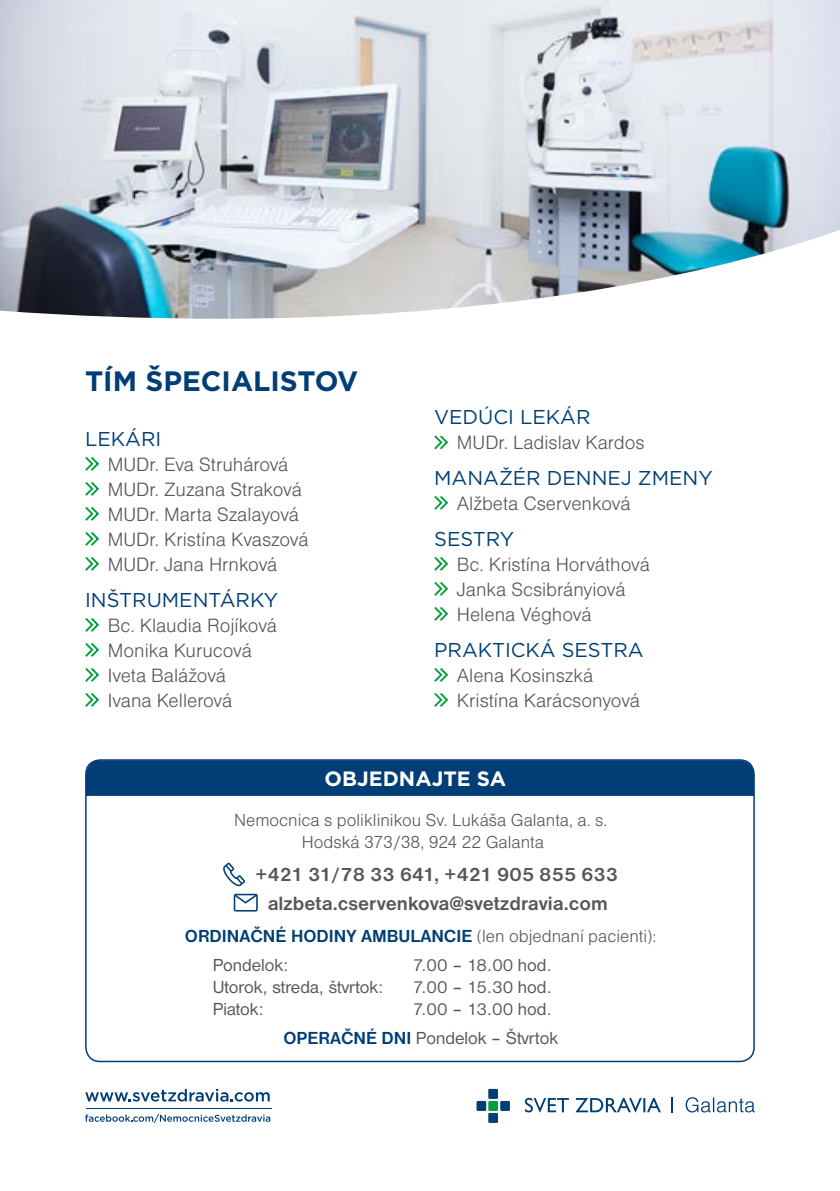
<style>
.page{position:relative;width:840px;height:1191px;background:#fff}
.page>*{position:absolute;margin:0;border:0;box-sizing:border-box;transform-origin:0 0}
.t1{font:700 28px "Gotham";color:#003e75}
.t2{font:700 20.8px "Gotham";color:#fff}
.t3{font:20px/25px "Nimbus Sans DOT Ligh";color:#575756}
.t4{font:20px "Gotham";color:#003e75}
.t5{font:700 20px/29px "Nimbus Sans DOT";color:#575756;text-align:center}
.t6{font:18.2px/29px "Nimbus Sans DOT";color:#575756}
.t7{font:18.2px/21.8px "Nimbus Sans DOT Ligh";color:#575756;text-align:center}
.t8{font:700 18.2px/29px "Nimbus Sans DOT";color:#003e75}
.s1{font-family:"Nimbus Sans DOT Ligh";font-weight:400;color:#575756}
.s2{font-weight:400;color:#575756}
.s3{font-weight:700;color:#003e75}
</style>
<div class="page">
<img style="left:0;top:0;width:839px;height:319px">
<div style="left:85px;top:759px;width:669px;height:303px;border:2px solid #003e75;border-radius:14px"></div>
<div style="left:86px;top:760px;width:669px;height:36px;background:#003e75"></div>
<svg style="left:223px;top:862px;width:22px;height:24px"></svg>
<svg style="left:233px;top:893px;width:24px;height:18px"></svg>
<svg style="left:85px;top:1089px;width:184px;height:12px"></svg>
<svg style="left:85px;top:1113px;width:185px;height:10px"></svg>
<hr style="left:86px;top:1108px;width:185px;height:1px;background:#003e75">
<svg style="left:671px;top:1097px;width:1px;height:15px"></svg>
<svg style="left:524px;top:1097px;width:136px;height:15px"></svg>
<div style="left:488px;top:1089px;width:9px;height:10px;background:#003e75"></div>
<div style="left:488px;top:1101px;width:9px;height:10px;background:#00a13a"></div>
<div style="left:500px;top:1101px;width:9px;height:10px;background:#003e75"></div>
<div style="left:476px;top:1101px;width:10px;height:10px;background:#003e75"></div>
<div style="left:488px;top:1113px;width:9px;height:10px;background:#003e75"></div>
<svg style="left:685px;top:1097px;width:69px;height:15px"></svg>
<svg style="left:85px;top:456px;width:14px;height:15px"></svg>
<svg style="left:85px;top:481px;width:14px;height:15px"></svg>
<svg style="left:85px;top:507px;width:14px;height:14px"></svg>
<svg style="left:85px;top:532px;width:14px;height:14px"></svg>
<svg style="left:85px;top:557px;width:14px;height:14px"></svg>
<svg style="left:85px;top:618px;width:14px;height:14px"></svg>
<svg style="left:85px;top:643px;width:14px;height:14px"></svg>
<svg style="left:85px;top:668px;width:14px;height:14px"></svg>
<svg style="left:85px;top:693px;width:14px;height:14px"></svg>
<svg style="left:434px;top:495px;width:15px;height:15px"></svg>
<svg style="left:434px;top:557px;width:15px;height:14px"></svg>
<svg style="left:434px;top:582px;width:15px;height:14px"></svg>
<svg style="left:434px;top:607px;width:15px;height:14px"></svg>
<svg style="left:434px;top:668px;width:15px;height:14px"></svg>
<svg style="left:434px;top:693px;width:15px;height:14px"></svg>
<svg style="left:434px;top:435px;width:15px;height:15px"></svg>
<h1 class="t1" style="left:85px;top:363px;width:274px">TÍM ŠPECIALISTOV</h1>
<p class="t4" style="left:85px;top:426px;width:78px">LEKÁRI</p>
<p class="t3" style="left:108px;top:452px;width:202px">MUDr. Eva Struhárová<br>MUDr. Zuzana Straková<br>MUDr. Marta Szalayová<br>MUDr. Kristína Kvaszová<br>MUDr. Jana Hrnková</p>
<p class="t4" style="left:85px;top:587px;width:194px">INŠTRUMENTÁRKY</p>
<p class="t3" style="left:108px;top:613px;width:170px">Bc. Klaudia Rojíková<br>Monika Kurucová<br>Iveta Balážová<br>Ivana Kellerová</p>
<p class="t4" style="left:434px;top:404px;width:158px">VEDÚCI LEKÁR</p>
<p class="t3" style="left:456px;top:430px;width:189px">MUDr. Ladislav Kardos</p>
<p class="t4" style="left:434px;top:465px;width:280px">MANAŽÉR DENNEJ ZMENY</p>
<p class="t3" style="left:456px;top:491px;width:175px">Alžbeta Cservenková</p>
<p class="t4" style="left:434px;top:526px;width:81px">SESTRY</p>
<p class="t3" style="left:456px;top:552px;width:194px">Bc. Kristína Horváthová<br>Janka Scsibrányiová<br>Helena Véghová</p>
<p class="t4" style="left:434px;top:637px;width:211px">PRAKTICKÁ SESTRA</p>
<p class="t3" style="left:456px;top:663px;width:184px">Alena Kosinszká<br>Kristína Karácsonyová</p>
<p class="t2" style="left:324px;top:765px;width:183px">OBJEDNAJTE SA</p>
<p class="t7" style="left:234px;top:809px;width:375px">Nemocnica s poliklinikou Sv. Lukáša Galanta, a. s.<br>Hodská 373/38, 924 22 Galanta</p>
<p class="t5" style="left:255px;top:860px;width:364px">+421 31/78 33 641, +421 905 855 633 alzbeta.cservenkova@svetzdravia.com</p>
<p class="t8" style="left:213px;top:922px;width:445px;text-indent:-28px">ORDINAČNÉ HODINY AMBULANCIE <span class="s1">(len objednaní pacienti):<br></span><span class="s2">Pondelok:</span></p>
<p class="t6" style="left:413px;top:951px;width:140px">7.00 – 18.00 hod.</p>
<p class="t6" style="left:213px;top:972px;width:172px">Utorok, streda, štvrtok:</p>
<p class="t6" style="left:413px;top:972px;width:140px">7.00 – 15.30 hod.</p>
<p class="t6" style="left:213px;top:994px;width:53px">Piatok:</p>
<p class="t6" style="left:283px;top:994px;width:276px;text-indent:129px">7.00 – 13.00 hod.<br><span class="s3">OPERAČNÉ DNI</span> Pondelok – Štvrtok</p>
</div>
